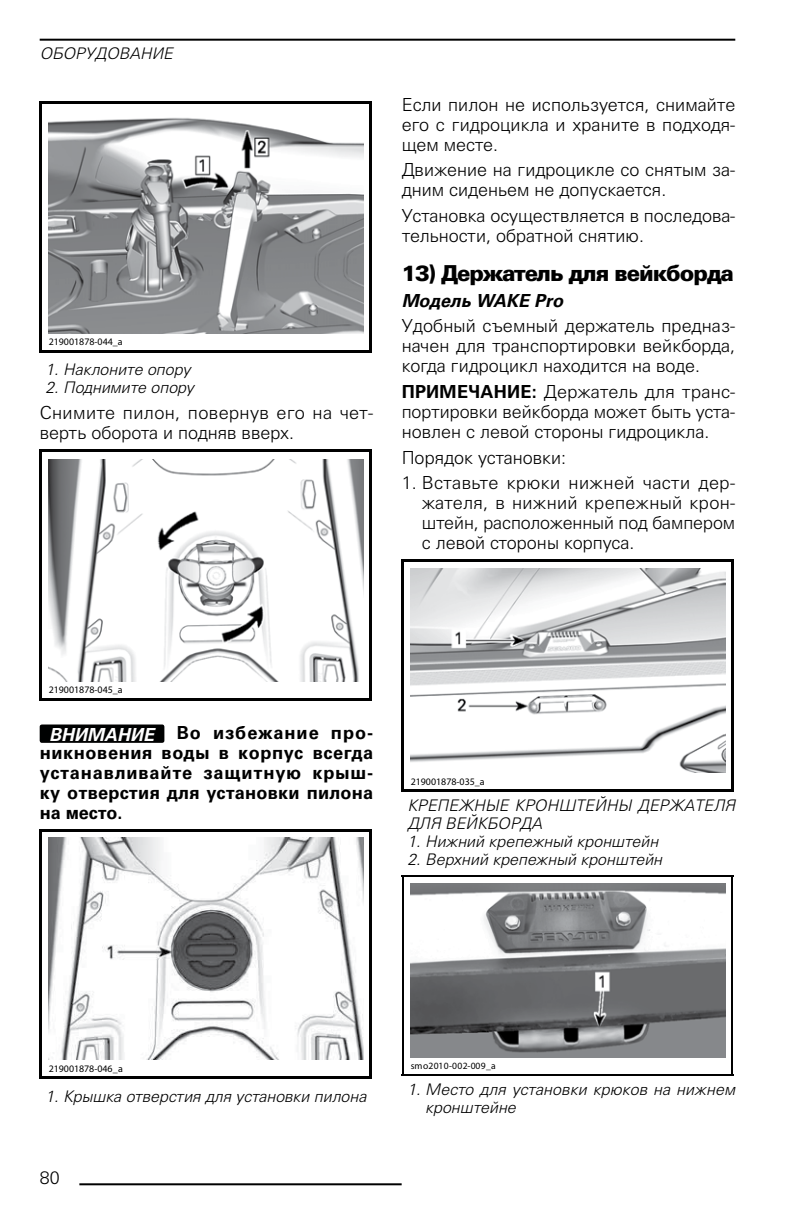
<style>
.page{position:relative;width:792px;height:1224px;background:#fff}
.page>*{position:absolute;margin:0;border:0;box-sizing:border-box;transform-origin:0 0}
.Заголовок_3{font:900 22px "Univers Cyr";letter-spacing:-.05em;color:#000}
.Основной_текст{font:300 18px/20px "Univers Cyr";color:#000;text-align:justify}
.Предостережение{font:700 18px/20px "Univers Cyr";letter-spacing:.015em;color:#000;text-align:justify}
.Основной_текст-2{font:italic 700 18px "Univers Cyr";color:#000}
.Основной_текст-3{font:italic 700 18px "Univers Cyr";color:#fff}
.Подпись_к_рисункам{font:italic 300 16px/18px "Univers Cyr";color:#000}
.t1{font:300 10px "Univers";color:#000}
.t2{font:300 9.6px "Univers";letter-spacing:.045em;color:#000}
.s1{font-weight:700}
</style>
<div class="page">
<hr style="left:40px;top:39px;width:695px;height:2px;background:#000">
<hr style="left:79px;top:1183px;width:323px;height:2px;background:#000">
<img style="left:49px;top:117px;width:315px;height:216px">
<hr style="left:40px;top:101px;width:332px;height:2px;background:#000">
<hr style="left:40px;top:350px;width:332px;height:2px;background:#000">
<hr style="left:40px;top:102px;width:2px;height:249px;background:#000">
<hr style="left:370px;top:102px;width:2px;height:249px;background:#000">
<img style="left:49px;top:459px;width:315px;height:222px">
<hr style="left:40px;top:449px;width:332px;height:2px;background:#000">
<hr style="left:40px;top:698px;width:332px;height:2px;background:#000">
<hr style="left:40px;top:450px;width:2px;height:249px;background:#000">
<hr style="left:370px;top:450px;width:2px;height:249px;background:#000">
<div style="left:40px;top:725px;width:124px;height:18px;background:#000101;border-radius:2px"></div>
<img style="left:49px;top:838px;width:315px;height:222px">
<hr style="left:40px;top:829px;width:332px;height:2px;background:#000">
<hr style="left:40px;top:1077px;width:332px;height:2px;background:#000">
<hr style="left:40px;top:830px;width:2px;height:248px;background:#000">
<hr style="left:370px;top:830px;width:2px;height:248px;background:#000">
<img style="left:411px;top:569px;width:315px;height:203px">
<hr style="left:402px;top:559px;width:332px;height:2px;background:#000">
<hr style="left:402px;top:789px;width:332px;height:2px;background:#000">
<hr style="left:402px;top:560px;width:2px;height:231px;background:#000">
<hr style="left:732px;top:560px;width:2px;height:231px;background:#000">
<img style="left:411px;top:883px;width:314px;height:174px">
<hr style="left:402px;top:875px;width:332px;height:2px;background:#000">
<hr style="left:402px;top:1074px;width:332px;height:2px;background:#000">
<hr style="left:402px;top:876px;width:2px;height:199px;background:#000">
<hr style="left:731px;top:876px;width:2px;height:199px;background:#000">
<p class="Подпись_к_рисункам" style="left:40px;top:45px;width:135px">ОБОРУДОВАНИЕ</p>
<p class="t1" style="left:49px;top:336px;width:76px">219001878-044_a</p>
<p class="Подпись_к_рисункам" style="left:45px;top:361px;width:147px">1. Наклоните опору</p>
<p class="Подпись_к_рисункам" style="left:45px;top:379px;width:150px">2. Поднимите опору</p>
<p class="Основной_текст" style="left:40px;top:403px;width:335px">Снимите пилон, повернув его на чет&shy;верть оборота и подняв вверх.</p>
<p class="Основной_текст" style="left:402px;top:94px;width:335px">Если пилон не используется, снимайте его с гидроцикла и храните в подходя&shy;щем месте.</p>
<p class="Основной_текст" style="left:402px;top:160px;width:335px">Движение на гидроцикле со снятым за&shy;дним сиденьем не допускается.</p>
<p class="Основной_текст" style="left:402px;top:205px;width:335px">Установка осуществляется в последова&shy;тельности, обратной снятию.</p>
<p class="Заголовок_3" style="left:402px;top:260px;width:334px">13) Держатель для вейкборда</p>
<p class="Основной_текст-2" style="left:402px;top:290px;width:163px">Модель WAKE Pro</p>
<p class="Основной_текст" style="left:402px;top:316px;width:335px">Удобный съемный держатель предназ&shy;начен для транспортировки вейкборда, когда гидроцикл находится на воде.</p>
<p class="Основной_текст" style="left:402px;top:381px;width:335px"><span class="s1">ПРИМЕЧАНИЕ:</span> Держатель для транс&shy;портировки вейкборда может быть уста&shy;новлен с левой стороны гидроцикла.</p>
<p class="Основной_текст" style="left:402px;top:447px;width:166px">Порядок установки:</p>
<p class="Основной_текст" style="left:422px;top:473px;width:315px;text-indent:-20px">1. Вставьте крюки нижней части дер&shy;жателя, в нижний крепежный крон&shy;штейн, расположенный под бампером с левой стороны корпуса.</p>
<p class="t1" style="left:49px;top:684px;width:76px">219001878-045_a</p>
<p class="Основной_текст-3" style="left:49px;top:724px;width:106px">ВНИМАНИЕ</p>
<p class="Предостережение" style="left:40px;top:722px;width:335px;text-indent:137px">Во избежание про&shy;никновения воды в корпус всегда устанавливайте защитную крыш&shy;ку отверстия для установки пилона на место.</p>
<p class="t1" style="left:411px;top:775px;width:76px">219001878-035_a</p>
<p class="Подпись_к_рисункам" style="left:407px;top:796px;width:330px">КРЕПЕЖНЫЕ КРОНШТЕЙНЫ ДЕРЖАТЕЛЯ<br>ДЛЯ ВЕЙКБОРДА</p>
<p class="Подпись_к_рисункам" style="left:407px;top:832px;width:252px">1. Нижний крепежный кронштейн</p>
<p class="Подпись_к_рисункам" style="left:407px;top:850px;width:256px">2. Верхний крепежный кронштейн</p>
<p class="t1" style="left:49px;top:1062px;width:76px">219001878-046_a</p>
<p class="Подпись_к_рисункам" style="left:45px;top:1087px;width:323px">1. Крышка отверстия для установки пилона</p>
<p class="Основной_текст" style="left:40px;top:1168px;width:22px">80</p>
<p class="t2" style="left:411px;top:1060px;width:86px">smo2010-002-009_a</p>
<p class="Подпись_к_рисункам" style="left:425px;top:1080px;width:312px;text-indent:-18px">1. Место для установки крюков на нижнем кронштейне</p>
</div>
